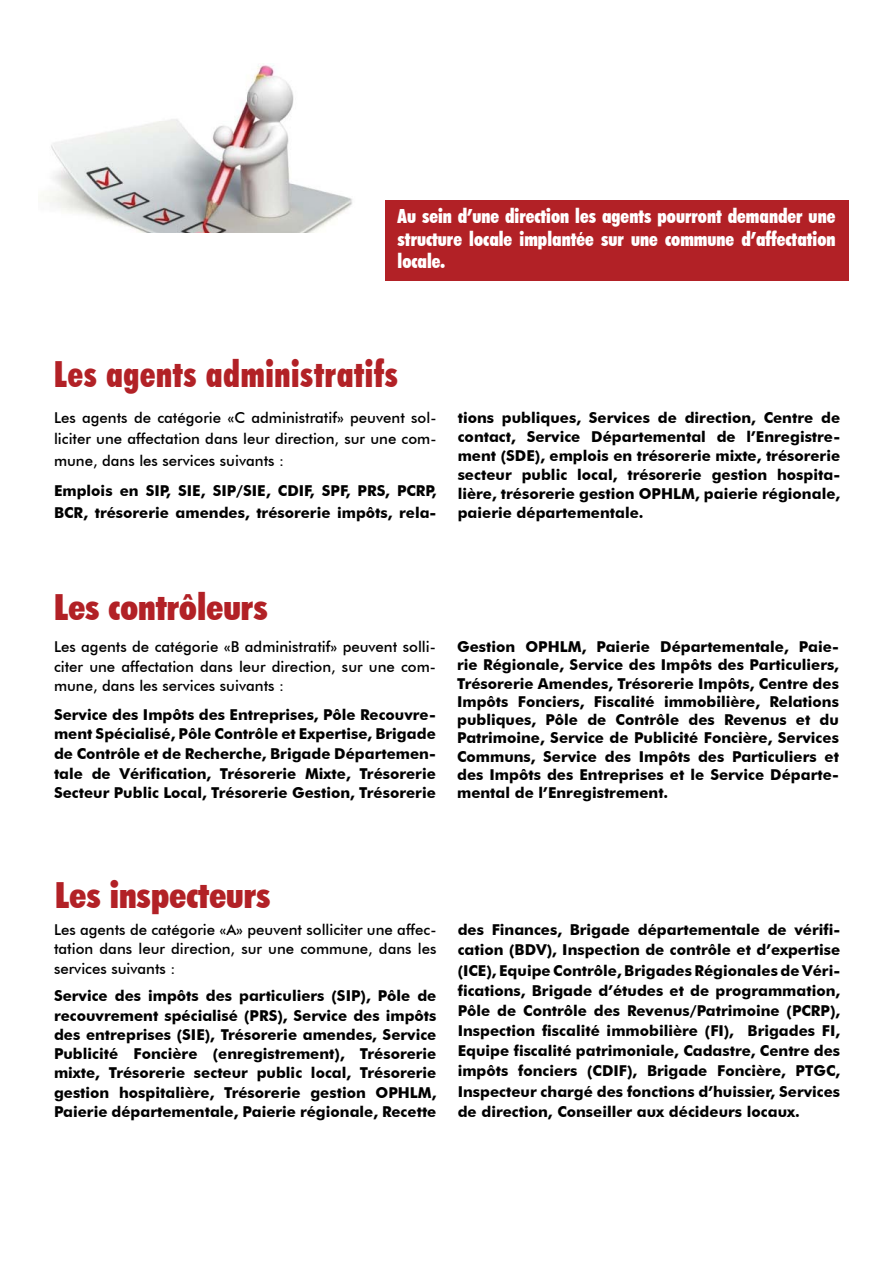
<style>
.page{position:relative;width:893px;height:1263px;background:#fff}
.page>*{position:absolute;margin:0;border:0;box-sizing:border-box;transform-origin:0 0}
.t1{font:900 condensed 36px "Futura BT";color:#b22126}
.t2{font:900 condensed 36px "Futura BT";letter-spacing:.02em;color:#b22126;scale:.9 1}
.t3{font:900 condensed 19.5px/22.5px "Futura BT";color:#fff;text-align:justify;scale:.94 1}
.t4{font:700 15px/20.1px "Futura BT";color:#000;text-align:justify}
.t5{font:500 15px/21.6px "Futura BT";color:#000;text-align:justify}
</style>
<div class="page">
<div style="left:385px;top:200px;width:463px;height:81px;background:#b22126"></div>
<img style="left:42px;top:65px;width:310px;height:168px">
<h2 class="t3" style="left:398px;top:205px;width:467px">Au sein d’une direction les agents pourront demander une structure locale implantée sur une commune d’affectation locale.</h2>
<h1 class="t2" style="left:54px;top:352px;width:383px">Les agents administratifs</h1>
<p class="t5" style="left:54px;top:407px;width:384px">Les agents de catégorie «C administratif» peuvent sol&shy;liciter une affectation dans leur direction, sur une com&shy;mune, dans les services suivants :</p>
<p class="t4" style="left:54px;top:480px;width:384px;line-height:21.6px">Emplois en SIP, SIE, SIP/SIE, CDIF, SPF, PRS, PCRP,<br>BCR, trésorerie amendes, trésorerie impôts, rela-</p>
<p class="t4" style="left:458px;top:408px;width:384px;line-height:18.9px">tions publiques, Services de direction, Centre de contact, Service Départemental de l’Enregistre&shy;ment (SDE), emplois en trésorerie mixte, trésorerie secteur public local, trésorerie gestion hospita&shy;lière, trésorerie gestion OPHLM, paierie régionale, paierie départementale.</p>
<h1 class="t1" style="left:54px;top:586px;width:215px">Les contrôleurs</h1>
<p class="t5" style="left:54px;top:637px;width:383px;line-height:19.6px">Les agents de catégorie «B administratif» peuvent solli&shy;citer une affectation dans leur direction, sur une com&shy;mune, dans les services suivants :</p>
<p class="t4" style="left:54px;top:704px;width:383px;line-height:19.6px">Service des Impôts des Entreprises, Pôle Recouvre&shy;ment Spécialisé, Pôle Contrôle et Expertise, Brigade de Contrôle et de Recherche, Brigade Départemen&shy;tale de Vérification, Trésorerie Mixte, Trésorerie Secteur Public Local, Trésorerie Gestion, Trésorerie</p>
<p class="t4" style="left:457px;top:638px;width:383px;line-height:18.3px">Gestion OPHLM, Paierie Départementale, Paie&shy;rie Régionale, Service des Impôts des Particuliers, Trésorerie Amendes, Trésorerie Impôts, Centre des Impôts Fonciers, Fiscalité immobilière, Relations publiques, Pôle de Contrôle des Revenus et du Patrimoine, Service de Publicité Foncière, Services Communs, Service des Impôts des Particuliers et des Impôts des Entreprises et le Service Départe&shy;mental de l’Enregistrement.</p>
<h1 class="t1" style="left:55px;top:873px;width:217px">Les inspecteurs</h1>
<p class="t5" style="left:54px;top:920px;width:384px;line-height:19.2px">Les agents de catégorie «A» peuvent solliciter une affec&shy;tation dans leur direction, sur une commune, dans les services suivants :</p>
<p class="t4" style="left:54px;top:986px;width:384px;line-height:19.2px">Service des impôts des particuliers (SIP), Pôle de recouvrement spécialisé (PRS), Service des impôts des entreprises (SIE), Trésorerie amendes, Service Publicité Foncière (enregistrement), Trésorerie mixte, Trésorerie secteur public local, Trésorerie gestion hospitalière, Trésorerie gestion OPHLM, Paierie départementale, Paierie régionale, Recette</p>
<p class="t4" style="left:458px;top:920px;width:384px">des Finances, Brigade départementale de vérifi&shy;cation (BDV), Inspection de contrôle et d’expertise (ICE), Equipe Contrôle, Brigades Régionales de Véri&shy;fications, Brigade d’études et de programmation, Pôle de Contrôle des Revenus/Patrimoine (PCRP), Inspection fiscalité immobilière (FI), Brigades FI, Equipe fiscalité patrimoniale, Cadastre, Centre des impôts fonciers (CDIF), Brigade Foncière, PTGC, Inspecteur chargé des fonctions d’huissier, Services de direction, Conseiller aux décideurs locaux.</p>
</div>
